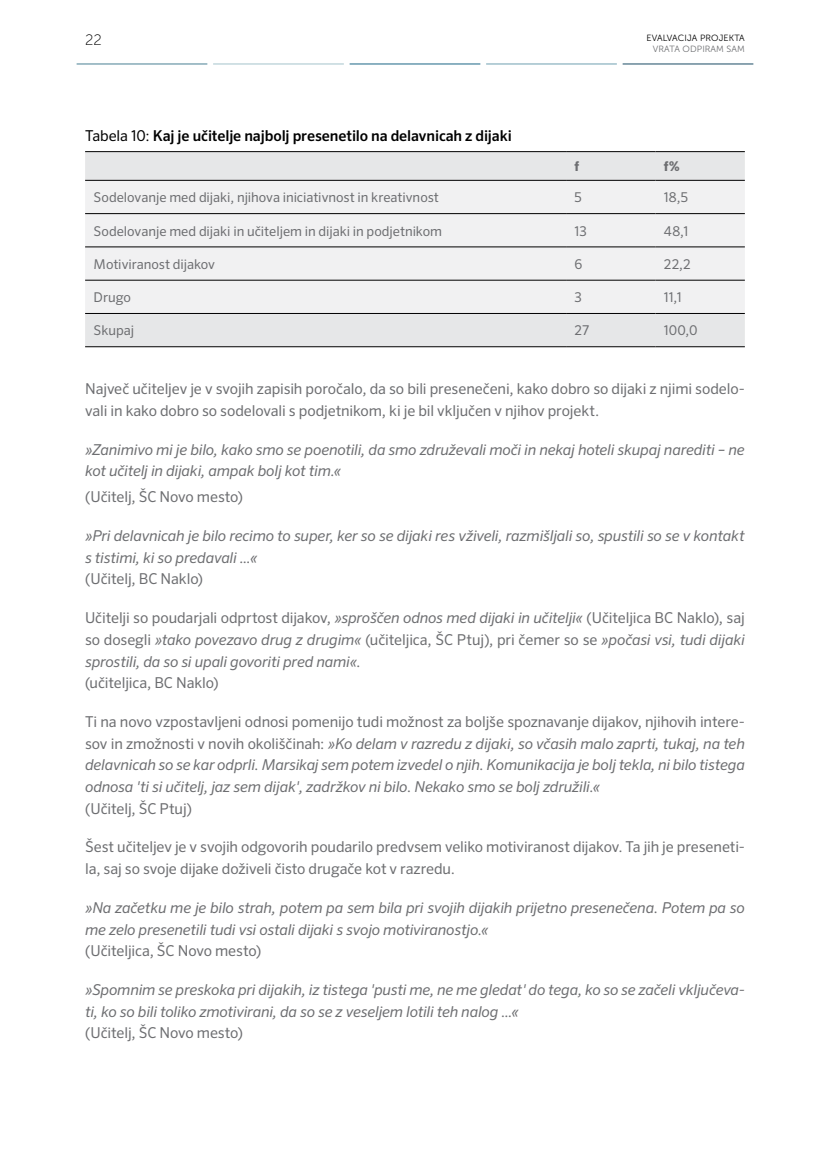
<style>
.page{position:relative;width:830px;height:1149px;background:#fff}
.page>*{position:absolute;margin:0;border:0;box-sizing:border-box;transform-origin:0 0}
.t1{font:italic 15px/21.6px "Sero Pro";letter-spacing:-.015em;color:#6d6e71}
.t2{font:15px/21.6px "Sero Pro";letter-spacing:-.01em;color:#6d6e71}
.t3{font:500 15px "Sero Pro";letter-spacing:-.01em;color:#000}
.t4{font:15px "Museo Sans 100";color:#000}
.t5{font:13.5px "Sero Pro";letter-spacing:-.005em;color:#6d6e71}
.t6{font:700 13.5px "Sero Pro";color:#6d6e71}
.t7{font:9px "Museo Sans 300";letter-spacing:.01em;color:#000}
.t8{font:9px "Museo Sans 300";letter-spacing:.01em;color:#6d6e71}
.s1{font-weight:400}
.s2{font-style:normal}
</style>
<div class="page">
<hr style="left:77px;top:63px;width:130px;height:1px;background:#5e8e9f">
<hr style="left:213px;top:63px;width:131px;height:1px;background:#afcad1">
<hr style="left:349px;top:63px;width:131px;height:1px;background:#357793">
<hr style="left:486px;top:63px;width:130px;height:1px;background:#7faab9">
<hr style="left:622px;top:63px;width:131px;height:1px;background:#345f76">
<div style="left:85px;top:152px;width:659px;height:194px;background:#e6e7e8"></div>
<div style="left:85px;top:181px;width:659px;height:132px;background:#f1f1f2"></div>
<hr style="left:85px;top:151px;width:481px;height:1px;background:#000">
<hr style="left:566px;top:151px;width:89px;height:1px;background:#000">
<hr style="left:655px;top:151px;width:89px;height:1px;background:#000">
<hr style="left:85px;top:180px;width:481px;height:1px;background:#000">
<hr style="left:566px;top:180px;width:89px;height:1px;background:#000">
<hr style="left:655px;top:180px;width:89px;height:1px;background:#000">
<hr style="left:85px;top:213px;width:481px;height:1px;background:#000">
<hr style="left:566px;top:213px;width:89px;height:1px;background:#000">
<hr style="left:655px;top:213px;width:89px;height:1px;background:#000">
<hr style="left:85px;top:246px;width:481px;height:1px;background:#000">
<hr style="left:566px;top:246px;width:89px;height:1px;background:#000">
<hr style="left:655px;top:246px;width:89px;height:1px;background:#000">
<hr style="left:85px;top:280px;width:481px;height:1px;background:#000">
<hr style="left:566px;top:280px;width:89px;height:1px;background:#000">
<hr style="left:655px;top:280px;width:89px;height:1px;background:#000">
<hr style="left:85px;top:313px;width:481px;height:1px;background:#000">
<hr style="left:566px;top:313px;width:89px;height:1px;background:#000">
<hr style="left:655px;top:313px;width:89px;height:1px;background:#000">
<hr style="left:85px;top:346px;width:481px;height:1px;background:#000">
<hr style="left:566px;top:346px;width:89px;height:1px;background:#000">
<hr style="left:655px;top:346px;width:89px;height:1px;background:#000">
<p class="t4" style="left:85px;top:32px;width:18px">22</p>
<p class="t3" style="left:85px;top:126px;width:428px"><span class="s1">Tabela 10:</span> Kaj je učitelje najbolj presenetilo na delavnicah z dijaki</p>
<p class="t7" style="left:646px;top:33px;width:100px">EVALVACIJA PROJEKTA</p>
<p class="t8" style="left:652px;top:44px;width:93px">VRATA ODPIRAM SAM</p>
<p class="t6" style="left:574px;top:158px;width:6px">f</p>
<p class="t6" style="left:663px;top:158px;width:17px">f%</p>
<p class="t5" style="left:94px;top:189px;width:347px">Sodelovanje med dijaki, njihova iniciativnost in kreativnost</p>
<p class="t5" style="left:574px;top:189px;width:9px">5</p>
<p class="t5" style="left:663px;top:189px;width:26px">18,5</p>
<p class="t5" style="left:94px;top:222px;width:350px">Sodelovanje med dijaki in učiteljem in dijaki in podjetnikom</p>
<p class="t5" style="left:574px;top:222px;width:14px">13</p>
<p class="t5" style="left:663px;top:222px;width:26px">48,1</p>
<p class="t5" style="left:94px;top:256px;width:123px">Motiviranost dijakov</p>
<p class="t5" style="left:574px;top:256px;width:9px">6</p>
<p class="t5" style="left:663px;top:256px;width:28px">22,2</p>
<p class="t5" style="left:94px;top:289px;width:39px">Drugo</p>
<p class="t5" style="left:574px;top:289px;width:9px">3</p>
<p class="t5" style="left:663px;top:289px;width:19px">11,1</p>
<p class="t5" style="left:94px;top:322px;width:42px">Skupaj</p>
<p class="t5" style="left:574px;top:322px;width:16px">27</p>
<p class="t5" style="left:663px;top:322px;width:35px">100,0</p>
<p class="t2" style="left:85px;top:378px;width:661px">Največ učiteljev je v svojih zapisih poročalo, da so bili presenečeni, kako dobro so dijaki z njimi sodelo&shy;vali in kako dobro so sodelovali s podjetnikom, ki je bil vključen v njihov projekt.</p>
<p class="t1" style="left:85px;top:438px;width:661px">»Zanimivo mi je bilo, kako smo se poenotili, da smo združevali moči in nekaj hoteli skupaj narediti – ne kot učitelj in dijaki, ampak bolj kot tim.«</p>
<p class="t2" style="left:85px;top:486px;width:159px">(Učitelj, ŠC Novo mesto)</p>
<p class="t1" style="left:85px;top:524px;width:660px">»Pri delavnicah je bilo recimo to super, ker so se dijaki res vživeli, razmišljali so, spustili so se v kontakt s tistimi, ki so predavali …«</p>
<p class="t2" style="left:85px;top:568px;width:119px">(Učitelj, BC Naklo)</p>
<p class="t1" style="left:85px;top:606px;width:661px;text-align:justify"><span class="s2">Učitelji so poudarjali odprtost dijakov,</span> »sproščen odnos med dijaki in učitelji« <span class="s2">(Učiteljica BC Naklo), saj so dosegli</span> »tako povezavo drug z drugim« <span class="s2">(učiteljica, ŠC Ptuj), pri čemer so se</span> »počasi vsi, tudi dijaki sprostili, da so si upali govoriti pred nami«.</p>
<p class="t2" style="left:85px;top:671px;width:135px">(učiteljica, BC Naklo)</p>
<p class="t1" style="left:85px;top:710px;width:661px;text-align:justify"><span class="s2">Ti na novo vzpostavljeni odnosi pomenijo tudi možnost za boljše spoznavanje dijakov, njihovih intere&shy;sov in zmožnosti v novih okoliščinah:</span> »Ko delam v razredu z dijaki, so včasih malo zaprti, tukaj, na teh delavnicah so se kar odprli. Marsikaj sem potem izvedel o njih. Komunikacija je bolj tekla, ni bilo tistega odnosa 'ti si učitelj, jaz sem dijak', zadržkov ni bilo. Nekako smo se bolj združili.«</p>
<p class="t2" style="left:85px;top:797px;width:108px">(Učitelj, ŠC Ptuj)</p>
<p class="t2" style="left:85px;top:835px;width:661px">Šest učiteljev je v svojih odgovorih poudarilo predvsem veliko motiviranost dijakov. Ta jih je preseneti&shy;la, saj so svoje dijake doživeli čisto drugače kot v razredu.</p>
<p class="t1" style="left:85px;top:896px;width:660px">»Na začetku me je bilo strah, potem pa sem bila pri svojih dijakih prijetno presenečena. Potem pa so me zelo presenetili tudi vsi ostali dijaki s svojo motiviranostjo.«</p>
<p class="t2" style="left:85px;top:939px;width:177px">(Učiteljica, ŠC Novo mesto)</p>
<p class="t1" style="left:85px;top:978px;width:661px">»Spomnim se preskoka pri dijakih, iz tistega 'pusti me, ne me gledat' do tega, ko so se začeli vključeva&shy;ti, ko so bili toliko zmotivirani, da so se z veseljem lotili teh nalog …«</p>
<p class="t2" style="left:85px;top:1021px;width:159px">(Učitelj, ŠC Novo mesto)</p>
</div>
